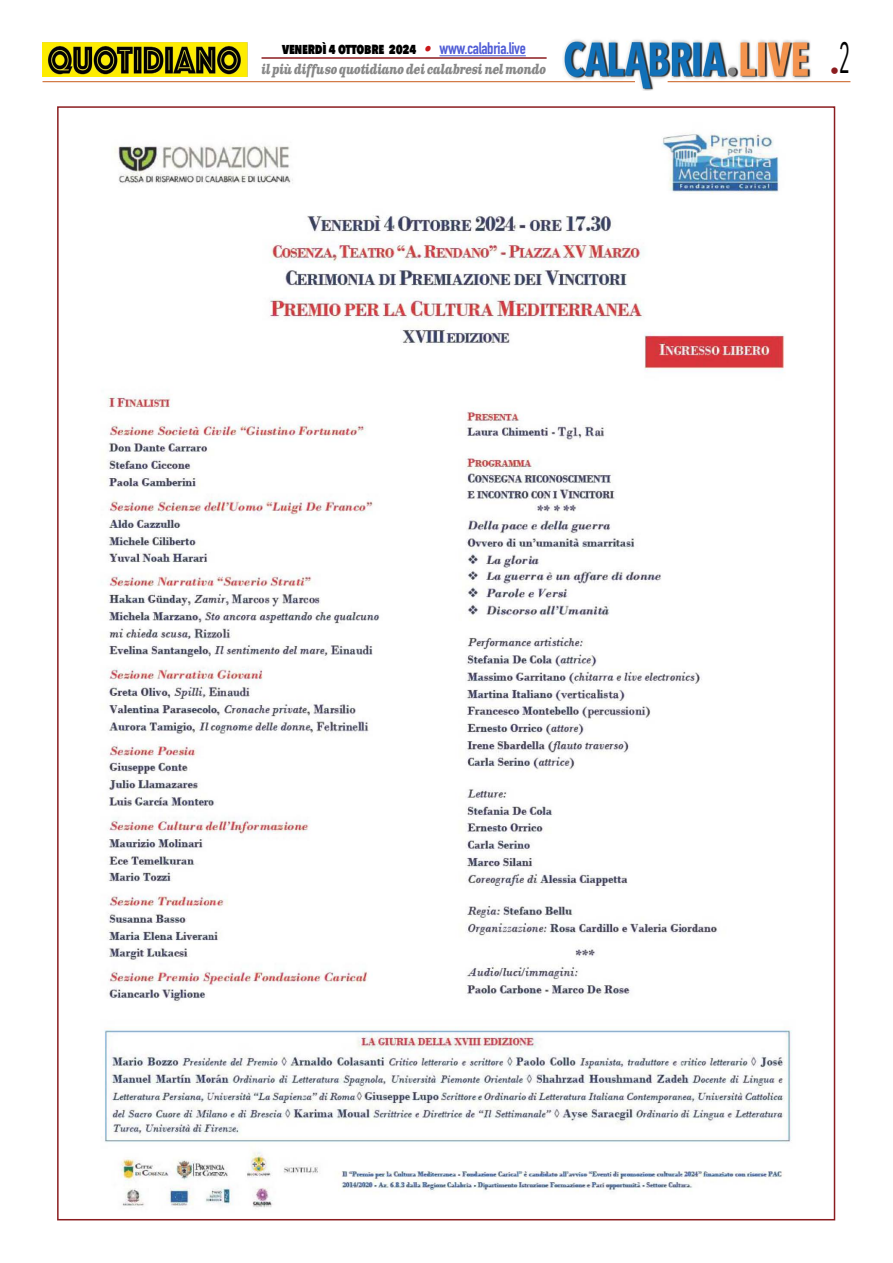
<style>
.page{position:relative;width:893px;height:1263px;background:#fff}
.page>*{position:absolute;margin:0;border:0;box-sizing:border-box;transform-origin:0 0}
.t1{font:18px "Avenir Next Condensed";color:#8b1c1f}
.t2{font:800 15px "Avenir Next Condensed";letter-spacing:-.02em;color:#000;scale:.9 1}
.t3{font:italic 700 13.5px "Clarendon Text Pro";letter-spacing:-.04em;color:#878787;scale:.79 1}
.s1{font-family:"Clarendon Text Pro";font-weight:700;font-style:italic;color:#ca181a}
.s2{font-family:"DIN Condensed";font-weight:700;font-size:16.5px;color:#4f5cd6}
</style>
<div class="page">
<img style="left:563px;top:39px;width:248px;height:51px">
<hr style="left:43px;top:81px;width:592px;height:1px;background:#c85a19">
<hr style="left:668px;top:81px;width:182px;height:1px;background:#c85a19">
<hr style="left:439px;top:55px;width:87px;height:1px;background:#4f5cd6">
<hr style="left:261px;top:57px;width:286px;height:2px;background:#8b1c1f">
<img style="left:43px;top:42px;width:204px;height:35px">
<img style="left:104px;top:133px;width:688px;height:1076px">
<p class="t2" style="left:282px;top:39px;width:272px">VENERDÌ 4 OTTOBRE 2024 <span class="s1">•</span> <span class="s2">www.calabria.live</span></p>
<p class="t3" style="left:261px;top:61px;width:362px">il più diffuso quotidiano dei calabresi nel mondo</p>
<h1 class="t1" style="left:830px;top:55px;width:22px">•<sup>2</sup></h1>
</div>
